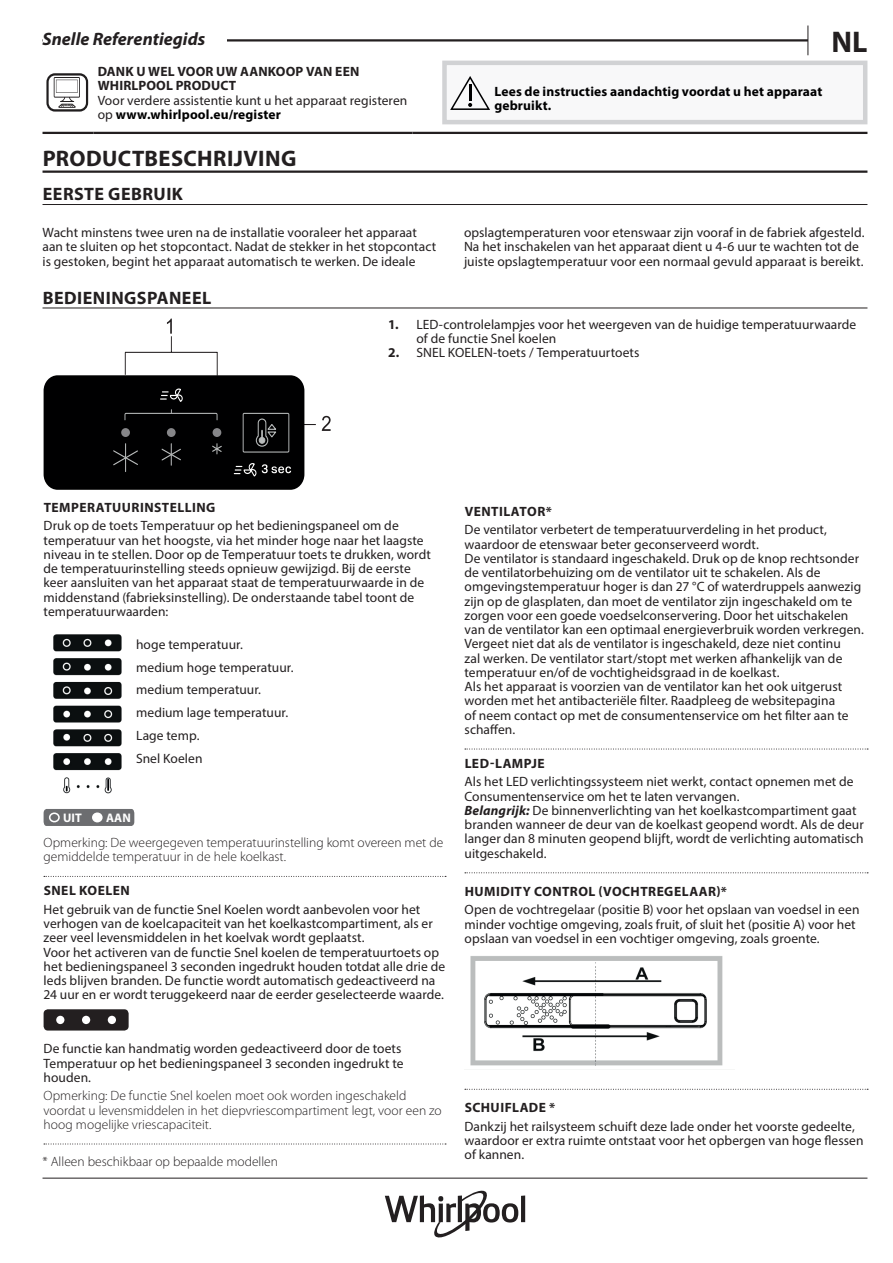
<style>
.page{position:relative;width:893px;height:1263px;background:#fff}
.page>*{position:absolute;margin:0;border:0;box-sizing:border-box;transform-origin:0 0}
.t1{font:700 30px "Myriad Pro";color:#231f20}
.t2{font:700 22.5px "Myriad Pro";letter-spacing:.02em;color:#231f20}
.t3{font:700 18px "Myriad Pro";letter-spacing:.025em;color:#231f20}
.t4{font:italic 700 18px "Myriad Pro";color:#231f20}
.t5{font:13.5px/14.2px "Myriad Pro";letter-spacing:.005em;color:#231f20}
.t6{font:300 13.5px/14.2px "Myriad Pro";color:#231f20}
.t7{font:700 13.5px "Myriad Pro";letter-spacing:.03em;color:#231f20}
.t8{font:700 13.5px/14.2px "Myriad Pro";letter-spacing:.01em;color:#000001}
.t9{font:700 13.5px/14.2px "Myriad Pro";letter-spacing:.01em;color:#231f20}
.t10{font:700 12.45px "Myriad Pro";letter-spacing:.01em;color:#fff}
.s1{font-weight:700;color:#000001}
.s2{font-weight:700}
.s3{font-weight:700;font-style:italic}
</style>
<div class="page">
<hr style="left:43px;top:1178px;width:824px;height:1px;background:#231f20">
<svg style="left:807px;top:26px;width:1px;height:29px"></svg>
<hr style="left:43px;top:39px;width:765px;height:3px;background:#231f20">
<div style="left:43px;top:26px;width:183px;height:19px;background:#fff"></div>
<hr style="left:521px;top:1195px;width:4px;height:27px;background:#231f20">
<svg style="left:385px;top:1191px;width:133px;height:46px"></svg>
<hr style="left:43px;top:171px;width:824px;height:2px;background:#231f20">
<hr style="left:43px;top:204px;width:824px;height:1px;background:#231f20">
<hr style="left:43px;top:132px;width:51px;height:2px;background:#231f20">
<hr style="left:94px;top:132px;width:318px;height:2px;background:#231f20">
<hr style="left:412px;top:132px;width:455px;height:2px;background:#231f20">
<svg style="left:46px;top:73px;width:42px;height:39px"></svg>
<div style="left:444px;top:63px;width:421px;height:59px;background:#f8f8f9"></div>
<div style="left:442px;top:61px;width:425px;height:63px;border:4px solid #d1d2d4"></div>
<svg style="left:450px;top:76px;width:40px;height:34px"></svg>
<hr style="left:43px;top:308px;width:824px;height:1px;background:#231f20">
<svg style="left:125px;top:353px;width:1px;height:22px"></svg>
<hr style="left:125px;top:352px;width:92px;height:1px;background:#231f20">
<svg style="left:217px;top:352px;width:1px;height:23px"></svg>
<svg style="left:322px;top:416px;width:9px;height:15px"></svg>
<svg style="left:167px;top:319px;width:5px;height:33px"></svg>
<div style="left:44px;top:375px;width:260px;height:115px;background:#000001;border-radius:15px"></div>
<svg style="left:212px;top:444px;width:10px;height:10px"></svg>
<svg style="left:161px;top:444px;width:20px;height:21px"></svg>
<svg style="left:113px;top:444px;width:25px;height:28px"></svg>
<svg style="left:234px;top:403px;width:82px;height:74px"></svg>
<div style="left:213px;top:428px;width:8px;height:9px;background:#868689;border-radius:50%"></div>
<div style="left:167px;top:428px;width:9px;height:9px;background:#868689;border-radius:50%"></div>
<div style="left:121px;top:428px;width:9px;height:9px;background:#868689;border-radius:50%"></div>
<svg style="left:124px;top:389px;width:94px;height:32px"></svg>
<svg style="left:44px;top:809px;width:90px;height:17px"></svg>
<div style="left:49px;top:812px;width:11px;height:10px;border:2px solid #fff;border-radius:50%"></div>
<div style="left:93px;top:813px;width:9px;height:9px;background:#fff;border-radius:50%"></div>
<div style="left:92px;top:812px;width:11px;height:10px;border:2px solid #fff;border-radius:50%"></div>
<img style="left:53px;top:634px;width:69px;height:159px">
<svg style="left:44px;top:876px;width:402px;height:1px"></svg>
<svg style="left:44px;top:1143px;width:402px;height:1px"></svg>
<div style="left:44px;top:1009px;width:85px;height:21px;background:#231f20;border-radius:4px"></div>
<div style="left:56px;top:1016px;width:8px;height:8px;background:#fff;border-radius:50%"></div>
<div style="left:82px;top:1016px;width:8px;height:8px;background:#fff;border-radius:50%"></div>
<div style="left:108px;top:1016px;width:8px;height:8px;background:#fff;border-radius:50%"></div>
<svg style="left:465px;top:749px;width:403px;height:1px"></svg>
<svg style="left:465px;top:872px;width:403px;height:1px"></svg>
<svg style="left:465px;top:1089px;width:403px;height:1px"></svg>
<img style="left:470px;top:956px;width:253px;height:110px">
<h3 class="t4" style="left:43px;top:28px;width:164px">Snelle Referentiegids</h3>
<h1 class="t1" style="left:831px;top:22px;width:38px">NL</h1>
<p class="t9" style="left:98px;top:64px;width:263px">DANK U WEL VOOR UW AANKOOP VAN EEN<br>WHIRLPOOL PRODUCT</p>
<p class="t5" style="left:98px;top:93px;width:311px">Voor verdere assistentie kunt u het apparaat registeren op <span class="s1">www.whirlpool.eu/register</span></p>
<p class="t8" style="left:494px;top:84px;width:329px">Lees de instructies aandachtig voordat u het apparaat gebruikt.</p>
<h2 class="t2" style="left:43px;top:144px;width:255px">PRODUCTBESCHRIJVING</h2>
<h3 class="t3" style="left:43px;top:182px;width:142px">EERSTE GEBRUIK</h3>
<p class="t5" style="left:43px;top:225px;width:395px">Wacht minstens twee uren na de installatie vooraleer het apparaat aan te sluiten op het stopcontact. Nadat de stekker in het stopcontact is gestoken, begint het apparaat automatisch te werken. De ideale</p>
<p class="t5" style="left:464px;top:225px;width:402px">opslagtemperaturen voor etenswaar zijn vooraf in de fabriek afgesteld.<br>Na het inschakelen van het apparaat dient u 4-6 uur te wachten tot de juiste opslagtemperatuur voor een normaal gevuld apparaat is bereikt.</p>
<h3 class="t3" style="left:43px;top:286px;width:170px">BEDIENINGSPANEEL</h3>
<p class="t5" style="left:416px;top:317px;width:441px;text-indent:-28px"><span class="s2">1.</span> LED-controlelampjes voor het weergeven van de huidige temperatuurwaarde of de functie Snel koelen</p>
<p class="t5" style="left:388px;top:345px;width:253px"><span class="s2">2.</span> SNEL KOELEN-toets / Temperatuurtoets</p>
<p class="t7" style="left:44px;top:498px;width:173px">TEMPERATUURINSTELLING</p>
<p class="t5" style="left:44px;top:518px;width:389px">Druk op de toets Temperatuur op het bedieningspaneel om de temperatuur van het hoogste, via het minder hoge naar het laagste niveau in te stellen. Door op de Temperatuur toets te drukken, wordt de temperatuurinstelling steeds opnieuw gewijzigd. Bij de eerste keer aansluiten van het apparaat staat de temperatuurwaarde in de middenstand (fabrieksinstelling). De onderstaande tabel toont de temperatuurwaarden:</p>
<p class="t5" style="left:136px;top:633px;width:159px;line-height:22.8px">hoge temperatuur. medium hoge temperatuur. medium temperatuur. medium lage temperatuur.<br>Lage temp.<br>Snel Koelen</p>
<p class="t10" style="left:63px;top:810px;width:20px">UIT</p>
<p class="t10" style="left:106px;top:810px;width:26px">AAN</p>
<p class="t6" style="left:44px;top:835px;width:401px">Opmerking: De weergegeven temperatuurinstelling komt overeen met de gemiddelde temperatuur in de hele koelkast.</p>
<p class="t7" style="left:44px;top:882px;width:88px">SNEL KOELEN</p>
<p class="t5" style="left:44px;top:902px;width:403px">Het gebruik van de functie Snel Koelen wordt aanbevolen voor het verhogen van de koelcapaciteit van het koelkastcompartiment, als er zeer veel levensmiddelen in het koelvak wordt geplaatst.<br>Voor het activeren van de functie Snel koelen de temperatuurtoets op het bedieningspaneel 3 seconden ingedrukt houden totdat alle drie de leds blijven branden. De functie wordt automatisch gedeactiveerd na 24 uur en er wordt teruggekeerd naar de eerder geselecteerde waarde.</p>
<p class="t5" style="left:44px;top:1041px;width:362px">De functie kan handmatig worden gedeactiveerd door de toets<br>Temperatuur op het bedieningspaneel 3 seconden ingedrukt te houden.</p>
<p class="t6" style="left:44px;top:1088px;width:400px">Opmerking: De functie Snel koelen moet ook worden ingeschakeld voordat u levensmiddelen in het diepvriescompartiment legt, voor een zo hoog mogelijke vriescapaciteit.</p>
<p class="t6" style="left:43px;top:1154px;width:237px">* Alleen beschikbaar op bepaalde modellen</p>
<p class="t7" style="left:465px;top:502px;width:89px">VENTILATOR*</p>
<p class="t5" style="left:465px;top:522px;width:401px">De ventilator verbetert de temperatuurverdeling in het product, waardoor de etenswaar beter geconserveerd wordt.<br>De ventilator is standaard ingeschakeld. Druk op de knop rechtsonder de ventilatorbehuizing om de ventilator uit te schakelen. Als de omgevingstemperatuur hoger is dan 27 °C of waterdruppels aanwezig zijn op de glasplaten, dan moet de ventilator zijn ingeschakeld om te zorgen voor een goede voedselconservering. Door het uitschakelen van de ventilator kan een optimaal energieverbruik worden verkregen.<br>Vergeet niet dat als de ventilator is ingeschakeld, deze niet continu<br>zal werken. De ventilator start/stopt met werken afhankelijk van de temperatuur en/of de vochtigheidsgraad in de koelkast.<br>Als het apparaat is voorzien van de ventilator kan het ook uitgerust worden met het antibacteriële filter. Raadpleeg de websitepagina<br>of neem contact op met de consumentenservice om het filter aan te schaffen.</p>
<p class="t7" style="left:465px;top:755px;width:81px">LED-LAMPJE</p>
<p class="t5" style="left:465px;top:774px;width:401px">Als het LED verlichtingssysteem niet werkt, contact opnemen met de Consumentenservice om het te laten vervangen.<br><span class="s3">Belangrijk:</span> De binnenverlichting van het koelkastcompartiment gaat branden wanneer de deur van de koelkast geopend wordt. Als de deur langer dan 8 minuten geopend blijft, wordt de verlichting automatisch uitgeschakeld.</p>
<p class="t7" style="left:465px;top:883px;width:264px">HUMIDITY CONTROL (VOCHTREGELAAR)*</p>
<p class="t5" style="left:465px;top:902px;width:396px">Open de vochtregelaar (positie B) voor het opslaan van voedsel in een minder vochtige omgeving, zoals fruit, of sluit het (positie A) voor het opslaan van voedsel in een vochtiger omgeving, zoals groente.</p>
<p class="t7" style="left:465px;top:1099px;width:92px">SCHUIFLADE *</p>
<p class="t5" style="left:465px;top:1119px;width:400px">Dankzij het railsysteem schuift deze lade onder het voorste gedeelte, waardoor er extra ruimte ontstaat voor het opbergen van hoge flessen of kannen.</p>
</div>
